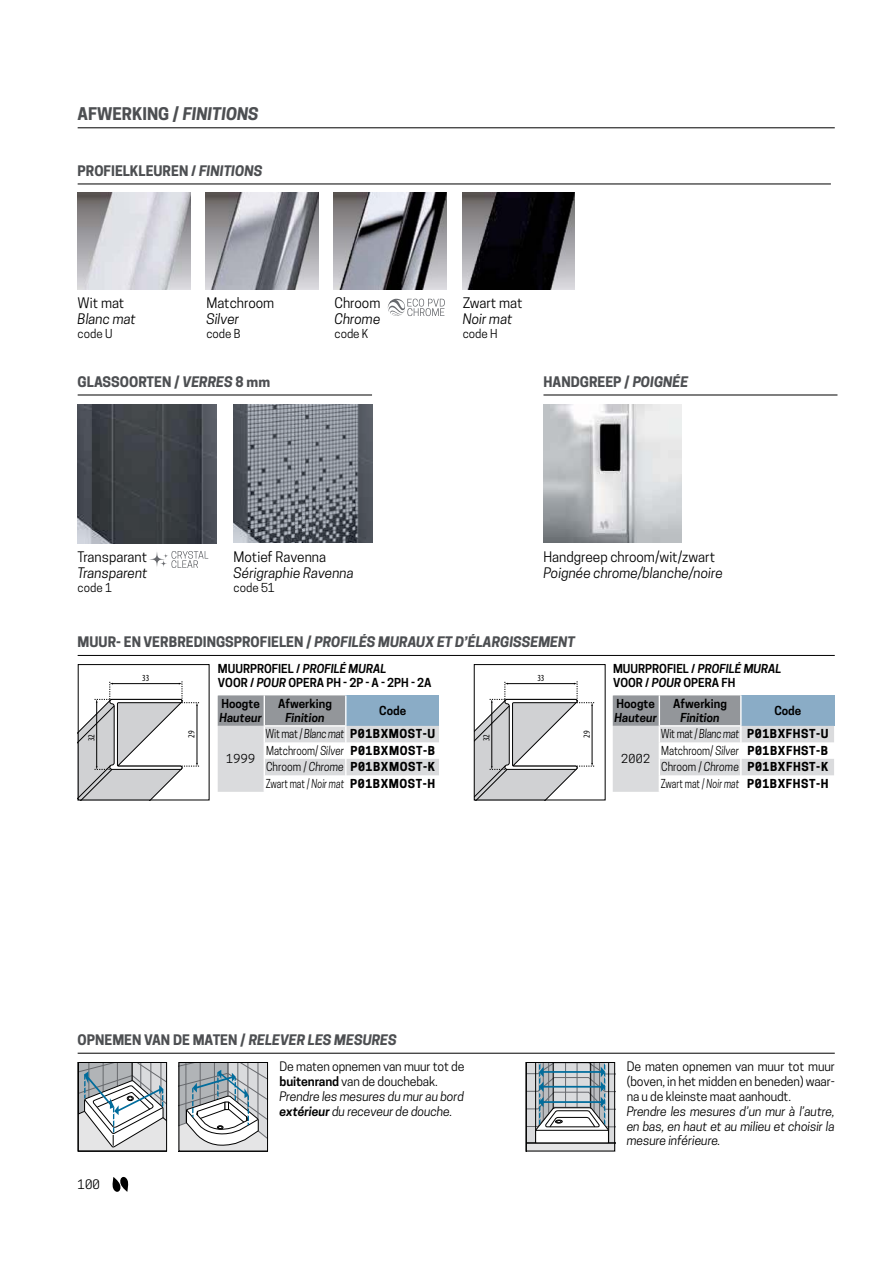
<style>
.page{position:relative;width:893px;height:1263px;background:#fff}
.page>*{position:absolute;margin:0;border:0;box-sizing:border-box;transform-origin:0 0}
.t1{font:700 16.5px "Novellini";color:#4d4f52}
.t2{font:700 13.65px "Novellini";color:#4d4f52}
.t3{font:italic 13.65px "Novellini";color:#000}
.t4{font:13.65px "Novellini";color:#000}
.t5{font:italic 700 13.65px "Novellini";color:#4d4f52}
.t6{font:italic 12.3px/14.9px "Novellini";letter-spacing:-.01em;color:#000}
.t7{font:12.3px/14.9px "Novellini";letter-spacing:-.01em;color:#000;text-align:justify}
.t8{font:700 11.7px/16.5px "Novellini";letter-spacing:.05em;color:#000;text-align:justify}
.t9{font:600 11.7px/14px "Novellini";color:#000}
.t10{font:11.7px "Novellini";color:#000}
.t11{font:italic 600 11.7px "Novellini";color:#000}
.t12{font:condensed 9.3px "Myriad Pro";color:#000}
.s1{font-style:italic}
.s2{font-style:normal}
.s3{font-weight:400}
.s4{font-weight:400;font-style:italic}
.s5{font-weight:600;font-style:normal}
.s6{font-weight:600}
</style>
<div class="page">
<hr style="left:78px;top:655px;width:756px;height:1px;background:#000">
<svg style="left:80px;top:681px;width:119px;height:117px"></svg>
<svg style="left:476px;top:681px;width:118px;height:117px"></svg>
<div style="left:474px;top:664px;width:131px;height:136px;border:1px solid #000"></div>
<svg style="left:218px;top:695px;width:221px;height:97px"></svg>
<svg style="left:612px;top:695px;width:222px;height:97px"></svg>
<hr style="left:78px;top:184px;width:752px;height:1px;background:#000">
<img style="left:78px;top:193px;width:112px;height:97px">
<img style="left:206px;top:193px;width:112px;height:97px">
<img style="left:334px;top:193px;width:112px;height:97px">
<img style="left:462px;top:193px;width:112px;height:97px">
<hr style="left:78px;top:395px;width:294px;height:1px;background:#000">
<hr style="left:543px;top:395px;width:294px;height:1px;background:#000">
<img style="left:78px;top:405px;width:139px;height:139px">
<img style="left:234px;top:405px;width:138px;height:138px">
<img style="left:543px;top:405px;width:139px;height:138px">
<hr style="left:78px;top:128px;width:756px;height:1px;background:#000">
<svg style="left:145px;top:548px;width:24px;height:23px"></svg>
<svg style="left:158px;top:558px;width:11px;height:11px"></svg>
<svg style="left:162px;top:552px;width:7px;height:8px"></svg>
<svg style="left:171px;top:551px;width:37px;height:17px"></svg>
<svg style="left:388px;top:299px;width:57px;height:18px"></svg>
<svg style="left:181px;top:1064px;width:85px;height:85px"></svg>
<div style="left:179px;top:1062px;width:89px;height:89px;border:1px solid #000"></div>
<svg style="left:80px;top:1064px;width:85px;height:85px"></svg>
<div style="left:78px;top:1062px;width:89px;height:89px;border:1px solid #000"></div>
<hr style="left:78px;top:1053px;width:756px;height:1px;background:#000">
<svg style="left:527px;top:1064px;width:86px;height:85px"></svg>
<div style="left:525px;top:1062px;width:90px;height:89px;border:1px solid #000"></div>
<svg style="left:112px;top:1177px;width:16px;height:15px"></svg>
<h1 class="t1" style="left:78px;top:104px;width:182px">AFWERKING / <span class="s1">FINITIONS</span></h1>
<p class="t2" style="left:78px;top:163px;width:186px">PROFIELKLEUREN / <span class="s1">FINITIONS</span></p>
<p class="t4" style="left:78px;top:297px;width:48px">W-t mat</p>
<p class="t3" style="left:78px;top:314px;width:60px">Blanc mat</p>
<p class="t10" style="left:78px;top:329px;width:36px">code U</p>
<p class="t4" style="left:206px;top:297px;width:69px">Matchroom</p>
<p class="t3" style="left:206px;top:314px;width:34px">S-lver</p>
<p class="t10" style="left:206px;top:329px;width:36px">code B</p>
<p class="t4" style="left:334px;top:297px;width:47px">Chroom</p>
<p class="t3" style="left:334px;top:314px;width:47px">Chrome</p>
<p class="t10" style="left:334px;top:329px;width:35px">code K</p>
<p class="t4" style="left:462px;top:297px;width:61px">Zwart mat</p>
<p class="t3" style="left:462px;top:314px;width:51px">No-r mat</p>
<p class="t10" style="left:462px;top:329px;width:36px">code H</p>
<p class="t2" style="left:78px;top:374px;width:194px">GLASSOORTEN / <span class="s1">VERRES</span> 8 mm</p>
<p class="t2" style="left:543px;top:374px;width:146px">HANDGREEP / <span class="s1">POIGNÉE</span></p>
<p class="t4" style="left:78px;top:551px;width:71px">Transparant</p>
<p class="t3" style="left:78px;top:567px;width:71px">Transparent</p>
<p class="t10" style="left:78px;top:583px;width:36px">code 1</p>
<p class="t4" style="left:234px;top:551px;width:94px">Mot-ef Ravenna</p>
<p class="t3" style="left:234px;top:567px;width:122px">Sér-graph-e Ravenna</p>
<p class="t10" style="left:234px;top:583px;width:43px">code 51</p>
<p class="t4" style="left:543px;top:551px;width:173px">Handgreep chroom/w-t/zwart</p>
<p class="t3" style="left:543px;top:567px;width:181px">Po-gnée chrome/blanche/no-re</p>
<p class="t5" style="left:78px;top:635px;width:499px"><span class="s2">MUUR- EN VERBREDINGSPROFIELEN /</span> PROFILÉS MURAUX ET D’ÉLARGISSEMENT</p>
<p class="t12" style="left:142px;top:673px;width:9px">33</p>
<p class="t9" style="left:218px;top:663px;width:215px">MUURPROFIEL / <span class="s1">PROFILÉ MURAL<br></span>VOOR / <span class="s1">POUR</span> OPERA PH - 2P - A - 2PH - 2A</p>
<p class="t9" style="left:221px;top:698px;width:40px">Hoogte</p>
<p class="t11" style="left:219px;top:711px;width:44px">Hauteur</p>
<p class="t9" style="left:278px;top:698px;width:55px">Afwerk-ng</p>
<p class="t11" style="left:285px;top:711px;width:41px">F-n-t-on</p>
<p class="t9" style="left:379px;top:705px;width:28px">Code</p>
<p class="t12" style="left:537px;top:673px;width:9px">33</p>
<p class="t9" style="left:613px;top:663px;width:170px">MUURPROFIEL / <span class="s1">PROFILÉ MURAL<br></span>VOOR / <span class="s1">POUR</span> OPERA FH</p>
<p class="t9" style="left:616px;top:698px;width:40px">Hoogte</p>
<p class="t11" style="left:614px;top:711px;width:44px">Hauteur</p>
<p class="t9" style="left:673px;top:698px;width:55px">Afwerk-ng</p>
<p class="t11" style="left:680px;top:711px;width:41px">F-n-t-on</p>
<p class="t9" style="left:774px;top:705px;width:28px">Code</p>
<p class="t12" style="left:86px;top:741px;width:9px;rotate:-90deg">32</p>
<p class="t12" style="left:186px;top:738px;width:9px;rotate:-90deg">29</p>
<p class="t10" style="left:226px;top:754px;width:30px">1999</p>
<p class="t8" style="left:266px;top:726px;width:171px"><span class="s3">W-t mat /</span> <span class="s4">Blanc mat</span> P01BXMOST-U <span class="s3">Matchroom/</span> <span class="s4">S-lver</span> P01BXMOST-B <span class="s3">Chroom /</span> <span class="s4">Chrome</span> P01BXMOST-K <span class="s3">Zwart mat /</span> <span class="s4">No-r mat</span> P01BXMOST-H</p>
<p class="t12" style="left:481px;top:741px;width:9px;rotate:-90deg">32</p>
<p class="t12" style="left:581px;top:738px;width:9px;rotate:-90deg">29</p>
<p class="t10" style="left:621px;top:754px;width:30px">2002</p>
<p class="t8" style="left:660px;top:726px;width:169px"><span class="s3">W-t mat /</span> <span class="s4">Blanc mat</span> P01BXFHST-U <span class="s3">Matchroom/</span> <span class="s4">S-lver</span> P01BXFHST-B <span class="s3">Chroom /</span> <span class="s4">Chrome</span> P01BXFHST-K <span class="s3">Zwart mat /</span> <span class="s4">No-r mat</span> P01BXFHST-H</p>
<p class="t2" style="left:78px;top:1033px;width:320px">OPNEMEN VAN DE MATEN / <span class="s1">RELEVER LES MESURES</span></p>
<p class="t7" style="left:78px;top:1178px;width:24px">100</p>
<p class="t6" style="left:279px;top:1060px;width:186px"><span class="s2">De maten opnemen van muur tot de </span><span class="s5">bu-tenrand</span> <span class="s2">van de douchebak.<br></span>Prendre les mesures du mur au bord <span class="s6">extér-eur</span> du receveur de douche.</p>
<p class="t7" style="left:626px;top:1060px;width:210px">De maten opnemen van muur tot muur (boven, -n het m-dden en beneden) waar&shy;na u de kle-nste maat aanhoudt.</p>
<p class="t6" style="left:626px;top:1105px;width:210px;text-align:justify">Prendre les mesures d’un mur à l’autre, en bas, en haut et au m-l-eu et cho-s-r la mesure -nfér-eure.</p>
</div>
